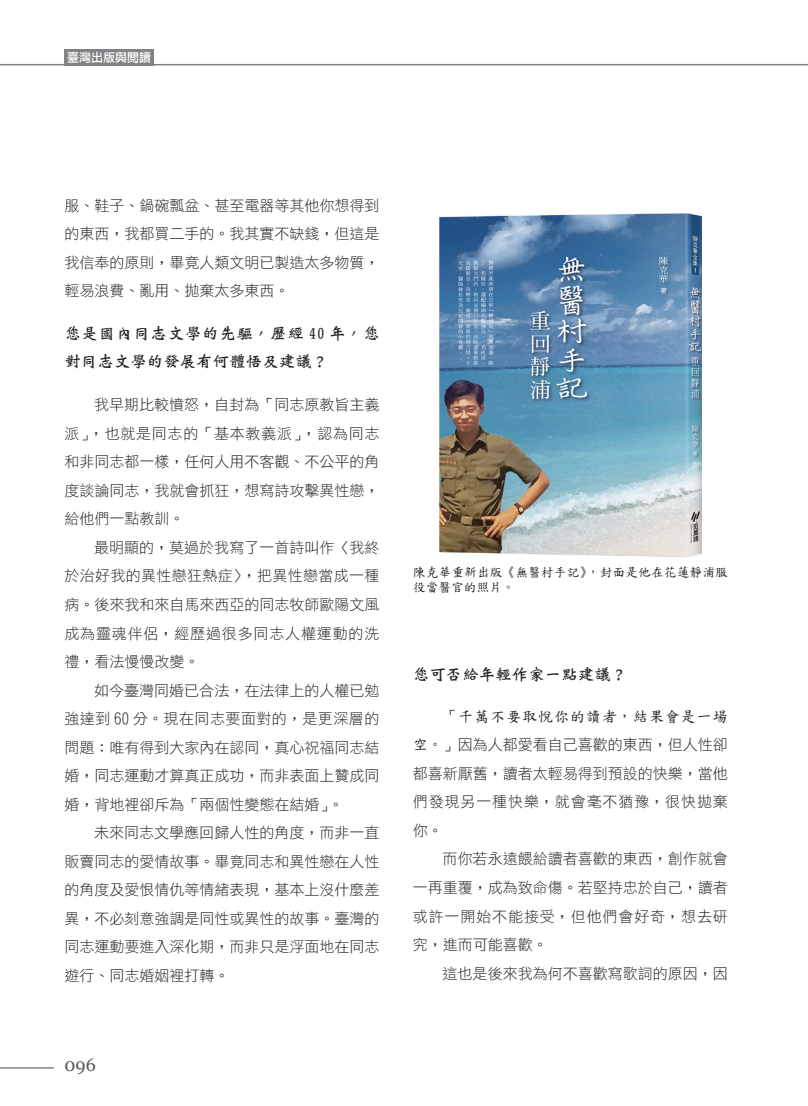
<style>
.page{position:relative;width:808px;height:1106px;background:#fff}
.page>*{position:absolute;margin:0;border:0;box-sizing:border-box;transform-origin:0 0}
.t1{font:18px "Georgia";color:#57585a}
.魏碑{font:16.5px/28.5px "DF Wei Bei Md HK BF";color:#231f20}
.魏碑_頂{font:16.5px "DF Wei Bei Md HK BF";color:#231f20}
.內文{font:15px/28.5px "DF Li Hei Lt WIN BF";color:#231f20;text-align:justify}
.圖說{font:12.75px/15.3px "DF Kai Shu SB Estd BF";letter-spacing:.005em;color:#231f20}
.t2{font:12px "DF Li Hei W5 WINP BF";color:#fff}
.s1{font-family:"DF Kai Shu SB Estd BF"}
</style>
<div class="page">
<hr style="left:0;top:64px;width:808px;height:1px;background:#808285">
<div style="left:64px;top:49px;width:90px;height:16px;background:#808285"></div>
<hr style="left:0;top:1067px;width:54px;height:1px;background:#808285">
<img style="left:439px;top:213px;width:263px;height:344px">
<p class="t2" style="left:67px;top:51px;width:85px">臺灣出版與閱讀</p>
<p class="內文" style="left:64px;top:191px;width:316px">服、鞋子、鍋碗瓢盆、甚至電器等其他你想得到的東西，我都買二手的。我其實不缺錢，但這是我信奉的原則，畢竟人類文明已製造太多物質，輕易浪費、亂用、拋棄太多東西。</p>
<p class="魏碑" style="left:64px;top:318px;width:317px">您是國內同志文學的先驅，歷經 40 年，您對同志文學的發展有何體悟及建議？</p>
<p class="內文" style="left:64px;top:390px;width:317px;text-indent:30px">我早期比較憤怒，自封為「同志原教旨主義派」，也就是同志的「基本教義派」，認為同志和非同志都一樣，任何人用不客觀、不公平的角度談論同志，我就會抓狂，想寫詩攻擊異性戀，給他們一點教訓。</p>
<p class="內文" style="left:64px;top:533px;width:317px;text-indent:30px">最明顯的，莫過於我寫了一首詩叫作〈我終於治好我的異性戀狂熱症〉，把異性戀當成一種病。後來我和來自馬來西亞的同志牧師歐陽文風成為靈魂伴侶，經歷過很多同志人權運動的洗禮，看法慢慢改變。</p>
<p class="內文" style="left:64px;top:675px;width:317px;text-indent:30px">如今臺灣同婚已合法，在法律上的人權已勉強達到 60 分。現在同志要面對的，是更深層的問題：唯有得到大家內在認同，真心祝福同志結婚，同志運動才算真正成功，而非表面上贊成同婚，背地裡卻斥為「兩個性變態在結婚」。</p>
<p class="內文" style="left:64px;top:818px;width:317px;text-indent:30px">未來同志文學應回歸人性的角度，而非一直販賣同志的愛情故事。畢竟同志和異性戀在人性的角度及愛恨情仇等情緒表現，基本上沒什麼差異，不必刻意強調是同性或異性的故事。臺灣的同志運動要進入深化期，而非只是浮面地在同志遊行、同志婚姻裡打轉。</p>
<p class="t1" style="left:64px;top:1054px;width:33px">096</p>
<p class="圖說" style="left:413px;top:564px;width:316px">陳克華重新出版《無醫村手記》，封面是他在花蓮靜浦服役當醫官的照片。</p>
<p class="魏碑_頂" style="left:413px;top:665px;width:216px">您可否給年輕作家一點建議？</p>
<p class="內文" style="left:413px;top:702px;width:317px;text-indent:30px">「<span class="s1">千萬不要取悅你的讀者，結果會是一場空。</span>」因為人都愛看自己喜歡的東西，但人性卻都喜新厭舊，讀者太輕易得到預設的快樂，當他們發現另一種快樂，就會毫不猶豫，很快拋棄你。</p>
<p class="內文" style="left:413px;top:844px;width:317px;text-indent:30px">而你若永遠餵給讀者喜歡的東西，創作就會一再重覆，成為致命傷。若堅持忠於自己，讀者或許一開始不能接受，但他們會好奇，想去研究，進而可能喜歡。</p>
<p class="內文" style="left:443px;top:958px;width:287px">這也是後來我為何不喜歡寫歌詞的原因，因</p>
</div>
